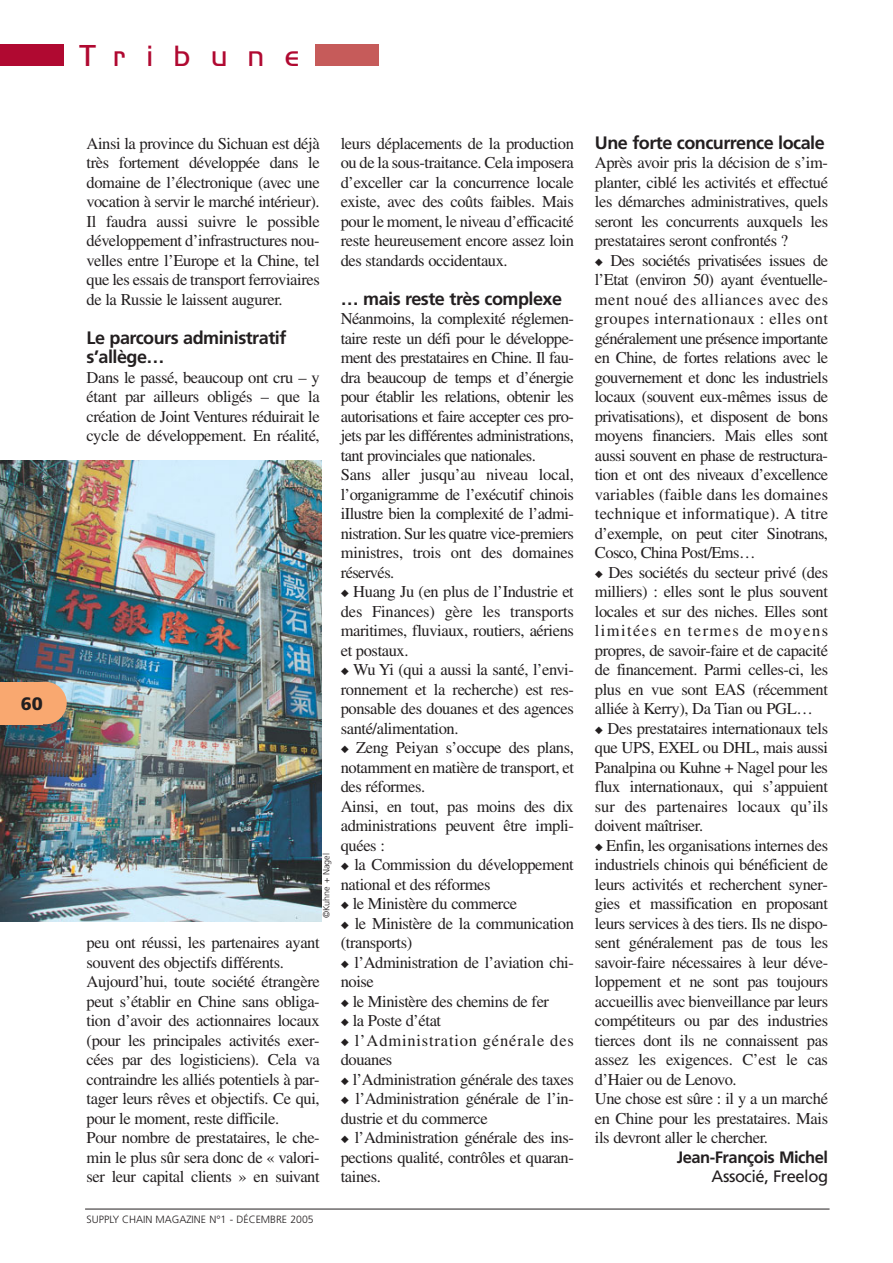
<style>
.page{position:relative;width:893px;height:1263px;background:#fff}
.page>*{position:absolute;margin:0;border:0;box-sizing:border-box;transform-origin:0 0}
.t1{font:27px "Hancock Park Light Laser";letter-spacing:.815em;color:#b00931}
.t2{font:700 18px/19.5px "Frutiger";letter-spacing:-.03em;color:#231f20}
.t3{font:900 18px "Frutiger";color:#231f20}
.t4{font:16.5px/19.5px "Times";letter-spacing:-.025em;color:#231f20;text-align:justify}
.t5{font:16.5px/19.5px "Times";letter-spacing:.05em;color:#231f20}
.t6{font:700 16.5px "Frutiger";letter-spacing:-.03em;color:#231f20}
.t7{font:16.5px "Frutiger";letter-spacing:-.03em;color:#231f20}
.t8{font:300 10.5px "Frutiger";color:#231f20}
.t9{font:300 9px "Frutiger";color:#231f20}
</style>
<div class="page">
<img style="left:0;top:461px;width:321px;height:460px">
<div style="left:24px;top:682px;width:43px;height:42px;background:#f9a870;border-radius:50%"></div>
<div style="left:0;top:682px;width:42px;height:42px;background:#f9a870"></div>
<hr style="left:85px;top:1209px;width:744px;height:1px;background:#231f20">
<div style="left:315px;top:44px;width:64px;height:21px;background:#c65b5a"></div>
<div style="left:0;top:44px;width:64px;height:21px;background:#b00931"></div>
<p class="t3" style="left:21px;top:697px;width:24px">60</p>
<h1 class="t1" style="left:79px;top:43px;width:222px">Tribune</h1>
<p class="t4" style="left:87px;top:135px;width:235px">Ainsi la province du Sichuan est déjà très fortement développée dans le domaine de l’électronique (avec une vocation à servir le marché intérieur).<br>Il faudra aussi suivre le possible développement d’infrastructures nou&shy;velles entre l’Europe et la Chine, tel que les essais de transport ferroviaires de la Russie le laissent augurer.</p>
<p class="t2" style="left:87px;top:329px;width:201px">Le parcours administratif s’allège…</p>
<p class="t4" style="left:87px;top:369px;width:235px">Dans le passé, beaucoup ont cru – y étant par ailleurs obligés – que la création de Joint Ventures réduirait le cycle de développement. En réalité,</p>
<p class="t9" style="left:323px;top:918px;width:67px;rotate:-90deg">©Kuhne + Nagel</p>
<p class="t4" style="left:87px;top:934px;width:235px;text-align:left">peu ont réussi, les partenaires ayant souvent des objectifs différents.<br>Aujourd’hui, toute société étrangère peut s’établir en Chine sans obliga&shy;tion d’avoir des actionnaires locaux (pour les principales activités exer&shy;cées par des logisticiens). Cela va contraindre les alliés potentiels à par&shy;tager leurs rêves et objectifs. Ce qui, pour le moment, reste difficile.<br>Pour nombre de prestataires, le che&shy;min le plus sûr sera donc de « valori&shy;ser leur capital clients » en suivant</p>
<p class="t4" style="left:341px;top:135px;width:235px">leurs déplacements de la production ou de la sous-traitance. Cela imposera d’exceller car la concurrence locale existe, avec des coûts faibles. Mais pour le moment, le niveau d’efficacité reste heureusement encore assez loin des standards occidentaux.</p>
<p class="t2" style="left:341px;top:290px;width:223px">… mais reste très complexe</p>
<p class="t4" style="left:341px;top:310px;width:235px;text-align:left">Néanmoins, la complexité réglemen&shy;taire reste un défi pour le développe&shy;ment des prestataires en Chine. Il fau&shy;dra beaucoup de temps et d’énergie pour établir les relations, obtenir les autorisations et faire accepter ces pro&shy;jets par les différentes administrations, tant provinciales que nationales.<br>Sans aller jusqu’au niveau local, l’organigramme de l’exécutif chinois iIlustre bien la complexité de l’admi&shy;nistration. Sur les quatre vice-premiers ministres, trois ont des domaines réservés.</p>
<p class="t4" style="left:341px;top:583px;width:235px">◆ Huang Ju (en plus de l’Industrie et des Finances) gère les transports maritimes, fluviaux, routiers, aériens et postaux.</p>
<p class="t4" style="left:341px;top:661px;width:235px">◆ Wu Yi (qui a aussi la santé, l’envi&shy;ronnement et la recherche) est res&shy;ponsable des douanes et des agences santé/alimentation.</p>
<p class="t4" style="left:341px;top:739px;width:235px;text-align:left">◆ Zeng Peiyan s’occupe des plans, notamment en matière de transport, et des réformes.<br>Ainsi, en tout, pas moins des dix administrations peuvent être impli&shy;quées :</p>
<p class="t4" style="left:341px;top:856px;width:235px">◆ la Commission du développement national et des réformes</p>
<p class="t4" style="left:341px;top:895px;width:178px">◆ le Ministère du commerce</p>
<p class="t4" style="left:341px;top:915px;width:235px">◆ le Ministère de la communication (transports)</p>
<p class="t4" style="left:341px;top:954px;width:235px">◆ l’Administration de l’aviation chi&shy;noise</p>
<p class="t4" style="left:341px;top:993px;width:210px">◆ le Ministère des chemins de fer</p>
<p class="t4" style="left:341px;top:1012px;width:102px">◆ la Poste d’état</p>
<p class="t5" style="left:341px;top:1032px;width:235px">◆ l’Administration générale des douanes</p>
<p class="t4" style="left:341px;top:1071px;width:234px">◆ l’Administration générale des taxes</p>
<p class="t4" style="left:341px;top:1090px;width:235px">◆ l’Administration générale de l’in&shy;dustrie et du commerce</p>
<p class="t4" style="left:341px;top:1129px;width:235px">◆ l’Administration générale des ins&shy;pections qualité, contrôles et quaran&shy;taines.</p>
<p class="t8" style="left:87px;top:1215px;width:229px">SUPPLY CHAIN MAGAZINE N°1 - DÉCEMBRE 2005</p>
<p class="t2" style="left:595px;top:134px;width:231px">Une forte concurrence locale</p>
<p class="t4" style="left:595px;top:154px;width:235px">Après avoir pris la décision de s’im&shy;planter, ciblé les activités et effectué les démarches administratives, quels seront les concurrents auxquels les prestataires seront confrontés ?</p>
<p class="t4" style="left:595px;top:252px;width:235px">◆ Des sociétés privatisées issues de l’Etat (environ 50) ayant éventuelle&shy;ment noué des alliances avec des groupes internationaux : elles ont généralement une présence importante en Chine, de fortes relations avec le gouvernement et donc les industriels locaux (souvent eux-mêmes issus de privatisations), et disposent de bons moyens financiers. Mais elles sont aussi souvent en phase de restructura&shy;tion et ont des niveaux d’excellence variables (faible dans les domaines technique et informatique). A titre d’exemple, on peut citer Sinotrans, Cosco, China Post/Ems…</p>
<p class="t4" style="left:595px;top:564px;width:235px">◆ Des sociétés du secteur privé (des milliers) : elles sont le plus souvent locales et sur des niches. Elles sont limitées en termes de moyens propres, de savoir-faire et de capacité de financement. Parmi celles-ci, les plus en vue sont EAS (récemment alliée à Kerry), Da Tian ou PGL…</p>
<p class="t4" style="left:595px;top:720px;width:235px">◆ Des prestataires internationaux tels que UPS, EXEL ou DHL, mais aussi Panalpina ou Kuhne + Nagel pour les flux internationaux, qui s’appuient sur des partenaires locaux qu’ils doivent maîtriser.</p>
<p class="t4" style="left:595px;top:837px;width:235px;text-align:left">◆ Enfin, les organisations internes des industriels chinois qui bénéficient de leurs activités et recherchent syner&shy;gies et massification en proposant leurs services à des tiers. Ils ne dispo&shy;sent généralement pas de tous les savoir-faire nécessaires à leur déve&shy;loppement et ne sont pas toujours accueillis avec bienveillance par leurs compétiteurs ou par des industries tierces dont ils ne connaissent pas assez les exigences. C’est le cas d’Haier ou de Lenovo.<br>Une chose est sûre : il y a un marché en Chine pour les prestataires. Mais ils devront aller le chercher.</p>
<p class="t6" style="left:676px;top:1150px;width:153px">Jean-François Michel</p>
<p class="t7" style="left:711px;top:1170px;width:118px">Associé, Freelog</p>
</div>
